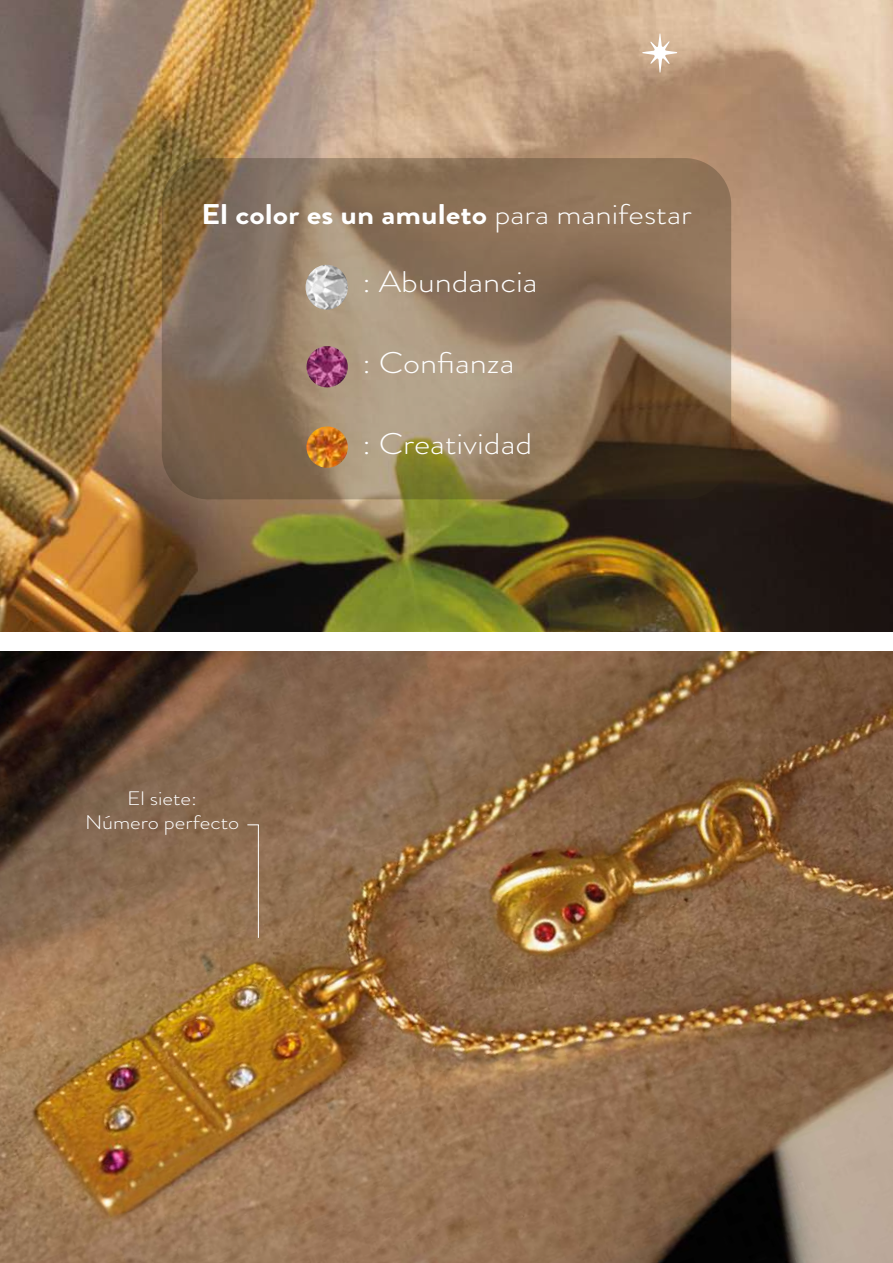
<style>
.page{position:relative;width:893px;height:1263px;background:#fff}
.page>*{position:absolute;margin:0;border:0;box-sizing:border-box;transform-origin:0 0}
.t1{font:300 29.85px "Brandon Grotesque";color:#fff;scale:1.16 1}
.t2{font:700 28.5px "Brandon Grotesque";color:#fff;scale:1.16 1}
.t3{font:300 19.5px/23.4px "Brandon Grotesque";color:#fff;text-align:center;scale:1.16 1}
.s1{font-weight:300}
</style>
<div class="page">
<img style="left:0;top:651px;width:893px;height:612px">
<img style="left:0;top:0;width:893px;height:631px">
<svg style="left:162px;top:158px;width:569px;height:341px;background:#8b755b"></svg>
<img style="left:306px;top:265px;width:42px;height:45px">
<img style="left:307px;top:346px;width:41px;height:41px;border-radius:21px">
<img style="left:306px;top:426px;width:42px;height:42px;border-radius:21px">
<svg style="left:642px;top:33px;width:35px;height:40px"></svg>
<svg style="left:247px;top:824px;width:12px;height:114px"></svg>
<p class="t2" style="left:201px;top:195px;width:424px">El color es un amuleto <span class="s1">para manifestar</span></p>
<p class="t1" style="left:362px;top:262px;width:153px">: Abundancia</p>
<p class="t1" style="left:362px;top:342px;width:133px">: Confianza</p>
<p class="t1" style="left:362px;top:423px;width:148px">: Creatividad</p>
<p class="t3" style="left:85px;top:787px;width:134px">El siete:<br>Número perfecto</p>
</div>
